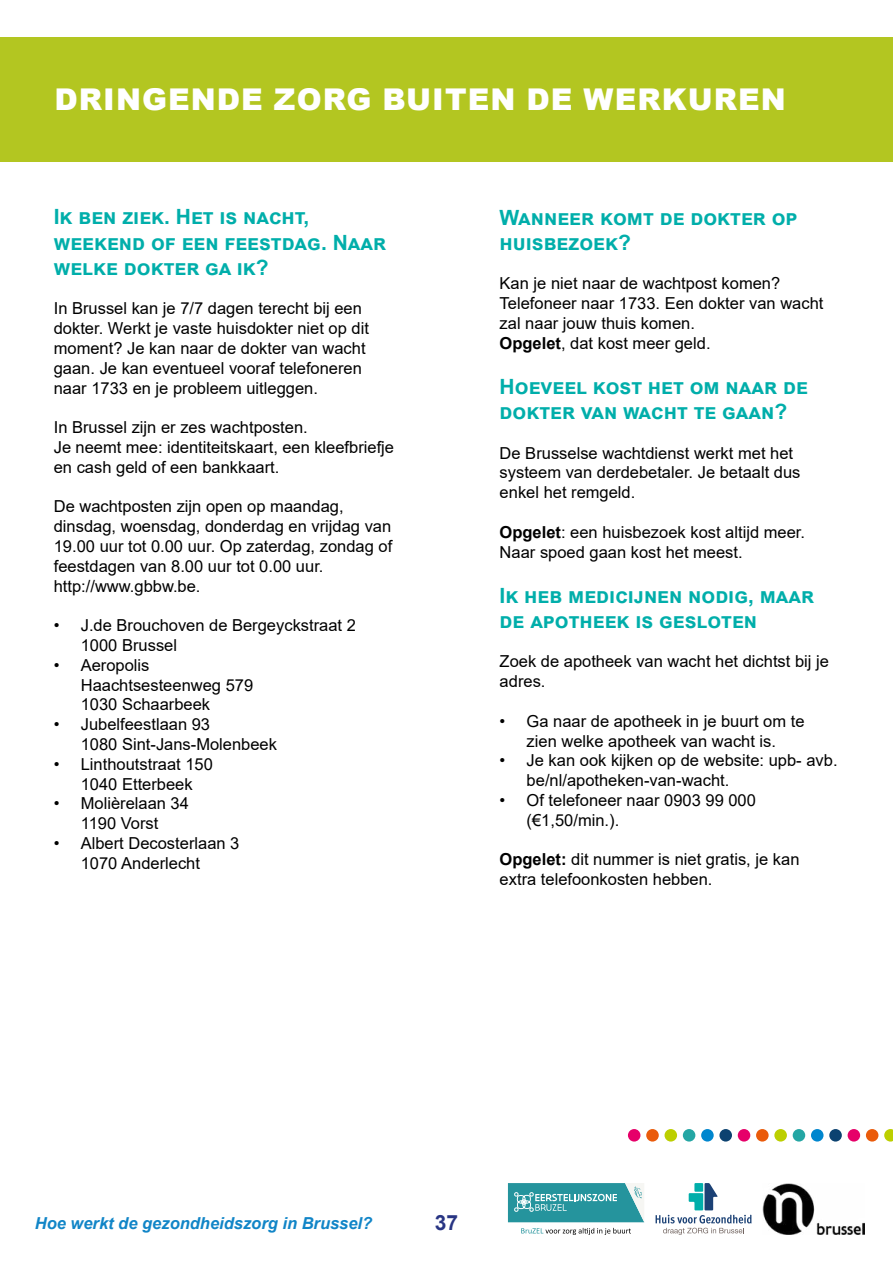
<style>
.page{position:relative;width:893px;height:1263px;background:#fff}
.page>*{position:absolute;margin:0;border:0;box-sizing:border-box;transform-origin:0 0}
.t1{font:900 30px "Arial";letter-spacing:.035em;color:#fff}
.t2{font:700 21px/25.2px "Arial";color:#00aeaa}
.t3{font:700 21px "Arial";color:#283583}
.t4{font:16.5px/19.8px "Arial";color:#000}
.t5{font:italic 700 16.5px "Arial";color:#1185c7}
.s1{font-weight:700}
</style>
<div class="page">
<img style="left:762px;top:1183px;width:103px;height:52px">
<div style="left:0;top:37px;width:893px;height:125px;background:#b3c621"></div>
<div style="left:628px;top:1129px;width:12px;height:12px;background:#e60069;border-radius:50%"></div>
<div style="left:646px;top:1129px;width:13px;height:12px;background:#ea5b0b;border-radius:50%"></div>
<div style="left:664px;top:1129px;width:13px;height:12px;background:#bccf00;border-radius:50%"></div>
<div style="left:683px;top:1129px;width:12px;height:12px;background:#24a6a4;border-radius:50%"></div>
<div style="left:701px;top:1129px;width:13px;height:12px;background:#0086ce;border-radius:50%"></div>
<div style="left:719px;top:1129px;width:13px;height:12px;background:#0c4270;border-radius:50%"></div>
<div style="left:738px;top:1129px;width:12px;height:12px;background:#e60069;border-radius:50%"></div>
<div style="left:756px;top:1129px;width:13px;height:12px;background:#ea5b0b;border-radius:50%"></div>
<div style="left:774px;top:1129px;width:13px;height:12px;background:#bccf00;border-radius:50%"></div>
<div style="left:793px;top:1129px;width:12px;height:12px;background:#24a6a4;border-radius:50%"></div>
<div style="left:811px;top:1129px;width:12px;height:12px;background:#0086ce;border-radius:50%"></div>
<div style="left:829px;top:1129px;width:13px;height:12px;background:#0c4270;border-radius:50%"></div>
<div style="left:848px;top:1129px;width:12px;height:12px;background:#e60069;border-radius:50%"></div>
<div style="left:866px;top:1129px;width:12px;height:12px;background:#ea5b0b;border-radius:50%"></div>
<svg style="left:884px;top:1129px;width:9px;height:12px"></svg>
<svg style="left:656px;top:1183px;width:96px;height:52px"></svg>
<svg style="left:508px;top:1183px;width:136px;height:39px;background:#47a4ab"></svg>
<svg style="left:521px;top:1228px;width:110px;height:7px"></svg>
<h1 class="t1" style="left:55px;top:77px;width:733px">DRINGENDE ZORG BUITEN DE WERKUREN</h1>
<p class="t2" style="left:54px;top:205px;width:329px">Ik ben ziek. Het is nacht, weekend of een feestdag. Naar welke dokter ga ik?</p>
<p class="t4" style="left:54px;top:299px;width:317px">In Brussel kan je 7/7 dagen terecht bij een dokter. Werkt je vaste huisdokter niet op dit moment? Je kan naar de dokter van wacht gaan. Je kan eventueel vooraf telefoneren naar 1733 en je probleem uitleggen.</p>
<p class="t4" style="left:54px;top:417px;width:342px">In Brussel zijn er zes wachtposten.<br>Je neemt mee: identiteitskaart, een kleefbriefje en cash geld of een bankkaart.</p>
<p class="t4" style="left:54px;top:497px;width:340px">De wachtposten zijn open op maandag, dinsdag, woensdag, donderdag en vrijdag van 19.00 uur tot 0.00 uur. Op zaterdag, zondag of feestdagen van 8.00 uur tot 0.00 uur. http://www.gbbw.be.</p>
<p class="t4" style="left:81px;top:615px;width:277px;text-indent:-27px">• J.de Brouchoven de Bergeyckstraat 2<br>1000 Brussel</p>
<p class="t4" style="left:81px;top:655px;width:174px;text-indent:-27px">• Aeropolis<br>Haachtsesteenweg 579<br>1030 Schaarbeek</p>
<p class="t4" style="left:81px;top:714px;width:198px;text-indent:-27px">• Jubelfeestlaan 93<br>1080 Sint-Jans-Molenbeek</p>
<p class="t4" style="left:54px;top:754px;width:161px;text-align:center">• Linthoutstraat 150<br>1040 Etterbeek</p>
<p class="t4" style="left:54px;top:794px;width:137px;text-align:center">• Molièrelaan 34<br>1190 Vorst</p>
<p class="t4" style="left:81px;top:833px;width:160px;text-indent:-27px">• Albert Decosterlaan 3<br>1070 Anderlecht</p>
<p class="t2" style="left:500px;top:205px;width:299px">Wanneer komt de dokter op huisbezoek?</p>
<p class="t4" style="left:500px;top:273px;width:325px">Kan je niet naar de wachtpost komen?<br>Telefoneer naar 1733. Een dokter van wacht zal naar jouw thuis komen.<br><span class="s1">Opgelet</span>, dat kost meer geld.</p>
<p class="t2" style="left:500px;top:374px;width:310px">Hoeveel kost het om naar de dokter van wacht te gaan?</p>
<p class="t4" style="left:500px;top:443px;width:302px">De Brusselse wachtdienst werkt met het systeem van derdebetaler. Je betaalt dus enkel het remgeld.</p>
<p class="t4" style="left:500px;top:522px;width:307px"><span class="s1">Opgelet</span>: een huisbezoek kost altijd meer.<br>Naar spoed gaan kost het meest.</p>
<p class="t2" style="left:500px;top:583px;width:311px">Ik heb medicijnen nodig, maar de apotheek is gesloten</p>
<p class="t4" style="left:500px;top:651px;width:331px">Zoek de apotheek van wacht het dichtst bij je adres.</p>
<p class="t4" style="left:500px;top:711px;width:306px;text-align:center">• Ga naar de apotheek in je buurt om te zien welke apotheek van wacht is.</p>
<p class="t4" style="left:527px;top:750px;width:312px;text-indent:-27px">• Je kan ook kijken op de website: upb- avb. be/nl/apotheken-van-wacht.</p>
<p class="t4" style="left:527px;top:790px;width:231px;text-indent:-27px">• Of telefoneer naar 0903 99 000 (€1,50/min.).</p>
<p class="t4" style="left:500px;top:849px;width:301px"><span class="s1">Opgelet:</span> dit nummer is niet gratis, je kan extra telefoonkosten hebben.</p>
<p class="t5" style="left:35px;top:1212px;width:339px">Hoe werkt de gezondheidszorg in Brussel?</p>
<p class="t3" style="left:435px;top:1207px;width:25px">37</p>
</div>
